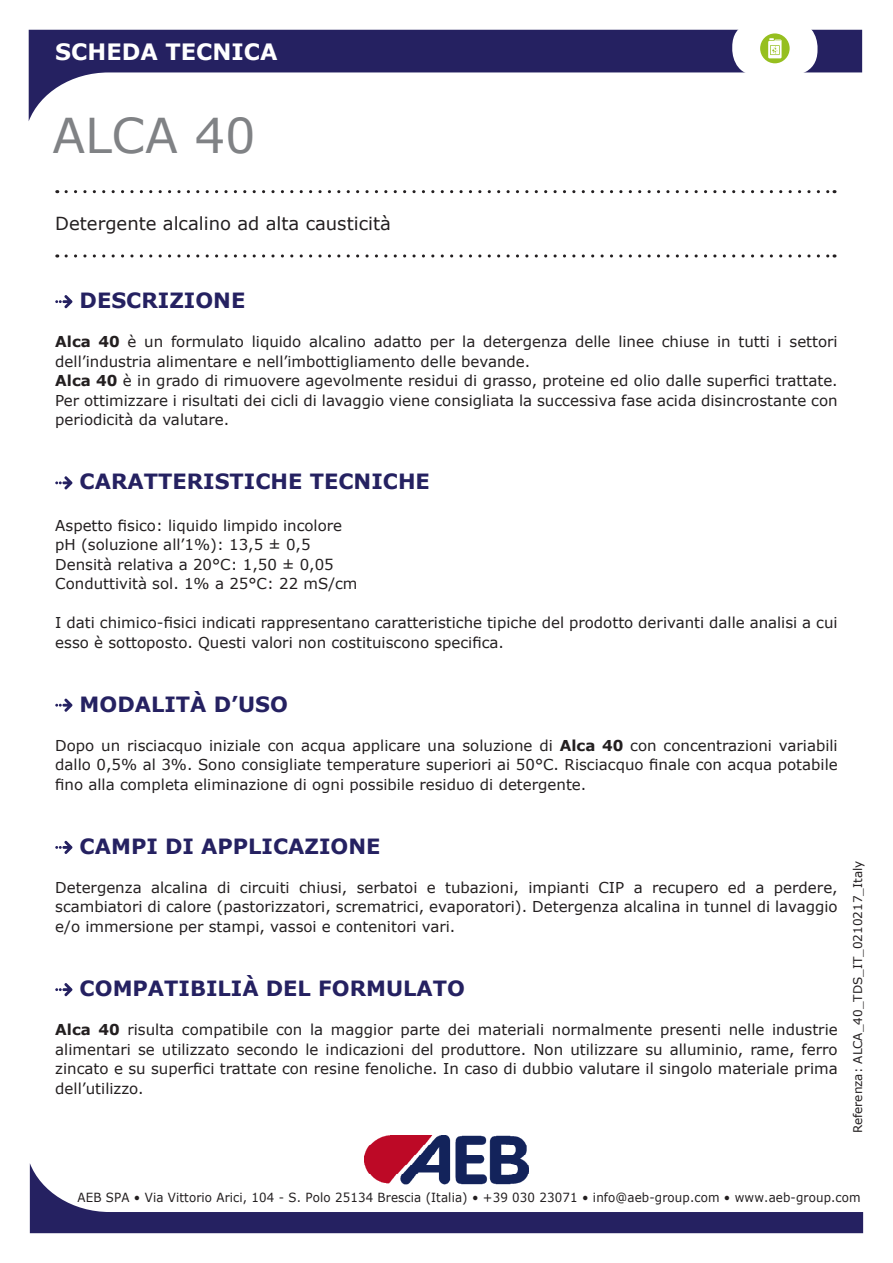
<style>
.page{position:relative;width:893px;height:1263px;background:#fff}
.page>*{position:absolute;margin:0;border:0;box-sizing:border-box;transform-origin:0 0}
.t1{font:48px "Verdana";color:#808285}
.t2{font:700 22.5px "Verdana";color:#fff}
.t3{font:700 21px "Verdana";color:#252161}
.t4{font:18px "Verdana";color:#231f20}
.t5{font:15px/19.5px "Verdana";color:#231f20;text-align:justify}
.t6{font:12.6px "Verdana";letter-spacing:.01em;color:#231f20;scale:.94 1}
.t7{font:12px "Verdana";color:#231f20}
.s1{font-weight:700}
</style>
<div class="page">
<svg style="left:66px;top:190px;width:769px;height:3px"></svg>
<svg style="left:66px;top:254px;width:769px;height:4px"></svg>
<img style="left:364px;top:1135px;width:163px;height:28px">
<svg style="left:29px;top:30px;width:833px;height:91px"></svg>
<div style="left:732px;top:21px;width:85px;height:55px;background:#fff;border-radius:25px"></div>
<div style="left:760px;top:33px;width:30px;height:30px;background:#96bf1f;border-radius:50%"></div>
<svg style="left:768px;top:38px;width:14px;height:20px"></svg>
<svg style="left:30px;top:1163px;width:833px;height:70px"></svg>
<svg style="left:55px;top:295px;width:17px;height:13px"></svg>
<svg style="left:55px;top:476px;width:17px;height:13px"></svg>
<svg style="left:55px;top:699px;width:17px;height:13px"></svg>
<svg style="left:55px;top:841px;width:17px;height:13px"></svg>
<svg style="left:55px;top:983px;width:17px;height:13px"></svg>
<h2 class="t2" style="left:55px;top:35px;width:224px">SCHEDA TECNICA</h2>
<p class="t1" style="left:52px;top:103px;width:205px">ALCA 40</p>
<p class="t4" style="left:55px;top:211px;width:337px">Detergente alcalino ad alta causticità</p>
<p class="t3" style="left:80px;top:286px;width:167px">DESCRIZIONE</p>
<p class="t5" style="left:55px;top:332px;width:784px"><span class="s1">Alca 40</span> è un formulato liquido alcalino adatto per la detergenza delle linee chiuse in tutti i settori dell’industria alimentare e nell’imbottigliamento delle bevande.</p>
<p class="t5" style="left:55px;top:371px;width:784px"><span class="s1">Alca 40</span> è in grado di rimuovere agevolmente residui di grasso, proteine ed olio dalle superfici trattate.<br>Per ottimizzare i risultati dei cicli di lavaggio viene consigliata la successiva fase acida disincrostante con periodicità da valutare.</p>
<p class="t3" style="left:80px;top:467px;width:352px">CARATTERISTICHE TECNICHE</p>
<p class="t5" style="left:55px;top:515px;width:288px">Aspetto fisico: liquido limpido incolore</p>
<p class="t5" style="left:55px;top:535px;width:257px">pH (soluzione all’1%): 13,5 ± 0,5</p>
<p class="t5" style="left:55px;top:554px;width:280px">Densità relativa a 20°C: 1,50 ± 0,05</p>
<p class="t5" style="left:55px;top:574px;width:304px">Conduttività sol. 1% a 25°C: 22 mS/cm</p>
<p class="t5" style="left:55px;top:613px;width:784px">I dati chimico-fisici indicati rappresentano caratteristiche tipiche del prodotto derivanti dalle analisi a cui esso è sottoposto. Questi valori non costituiscono specifica.</p>
<p class="t3" style="left:80px;top:689px;width:210px">MODALITÀ D’USO</p>
<p class="t5" style="left:55px;top:735px;width:784px">Dopo un risciacquo iniziale con acqua applicare una soluzione di <span class="s1">Alca 40</span> con concentrazioni variabili dallo 0,5% al 3%. Sono consigliate temperature superiori ai 50°C. Risciacquo finale con acqua potabile fino alla completa eliminazione di ogni possibile residuo di detergente.</p>
<p class="t3" style="left:80px;top:831px;width:302px">CAMPI DI APPLICAZIONE</p>
<p class="t5" style="left:55px;top:878px;width:784px">Detergenza alcalina di circuiti chiusi, serbatoi e tubazioni, impianti CIP a recupero ed a perdere, scambiatori di calore (pastorizzatori, scrematrici, evaporatori). Detergenza alcalina in tunnel di lavaggio e/o immersione per stampi, vassoi e contenitori vari.</p>
<p class="t3" style="left:80px;top:974px;width:387px">COMPATIBILIÀ DEL FORMULATO</p>
<p class="t5" style="left:55px;top:1020px;width:784px"><span class="s1">Alca 40</span> risulta compatibile con la maggior parte dei materiali normalmente presenti nelle industrie alimentari se utilizzato secondo le indicazioni del produttore. Non utilizzare su alluminio, rame, ferro zincato e su superfici trattate con resine fenoliche. In caso di dubbio valutare il singolo materiale prima dell’utilizzo.</p>
<p class="t7" style="left:850px;top:1133px;width:274px;rotate:-90deg">Referenza: ALCA_40_TDS_IT_0210217_Italy</p>
<p class="t6" style="left:78px;top:1189px;width:835px">AEB SPA • Via Vittorio Arici, 104 - S. Polo 25134 Brescia (Italia) • +39 030 23071 • info@aeb-group.com • www.aeb-group.com</p>
</div>
